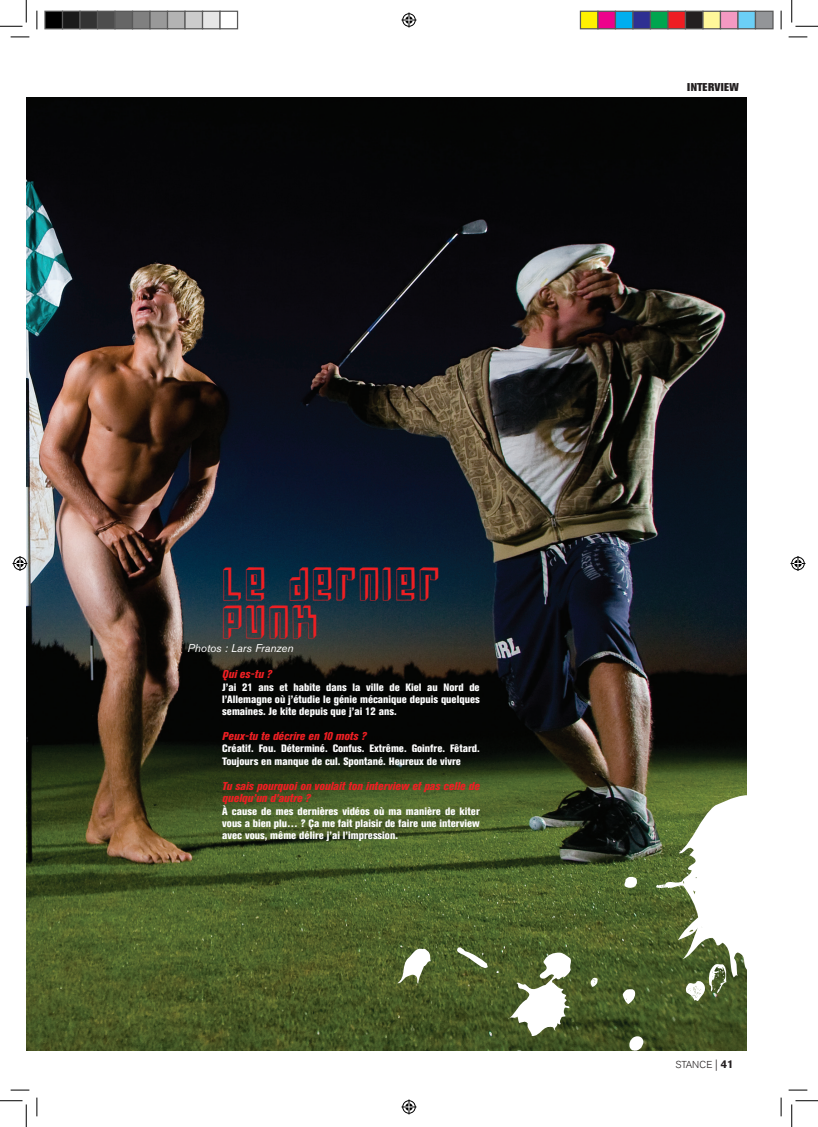
<style>
.page{position:relative;width:818px;height:1127px;background:#fff}
.page>*{position:absolute;margin:0;border:0;box-sizing:border-box;transform-origin:0 0}
.t1{font:37.62px "Bloqueada";color:#ee1f23}
.t2{font:italic 800 condensed 11.25px/12.8px "Akzidenz Grotesk BE";color:#ee1f23}
.t3{font:italic 11.25px "Akzidenz Grotesk BE";color:#fff}
.t4{font:800 11.25px "Akzidenz Grotesk BE";letter-spacing:.02em;color:#231f20}
.t5{font:800 condensed 10.62px/12.2px "Akzidenz Grotesk BE";color:#fff;text-align:justify}
.t6{font:300 10px "Akzidenz Grotesk BE";color:#231f20}
.s1{font-size:11.25px}
.s2{font-weight:700;font-size:11.25px}
</style>
<div class="page">
<img style="left:26px;top:97px;width:720px;height:953px">
<svg style="left:624px;top:875px;width:13px;height:13px"></svg>
<svg style="left:397px;top:946px;width:34px;height:37px"></svg>
<svg style="left:457px;top:944px;width:31px;height:24px"></svg>
<svg style="left:508px;top:952px;width:63px;height:84px"></svg>
<svg style="left:591px;top:977px;width:6px;height:9px"></svg>
<svg style="left:623px;top:987px;width:12px;height:16px"></svg>
<svg style="left:656px;top:790px;width:91px;height:210px"></svg>
<svg style="left:509px;top:1047px;width:18px;height:4px"></svg>
<svg style="left:629px;top:1034px;width:14px;height:17px"></svg>
<svg style="left:11px;top:36px;width:18px;height:2px"></svg>
<svg style="left:788px;top:36px;width:19px;height:2px"></svg>
<svg style="left:11px;top:1089px;width:18px;height:1px"></svg>
<svg style="left:788px;top:1089px;width:19px;height:1px"></svg>
<svg style="left:36px;top:11px;width:2px;height:18px"></svg>
<svg style="left:36px;top:1097px;width:2px;height:18px"></svg>
<svg style="left:780px;top:11px;width:2px;height:18px"></svg>
<svg style="left:780px;top:1097px;width:2px;height:18px"></svg>
<svg style="left:0;top:0;width:27px;height:27px"></svg>
<svg style="left:0;top:1100px;width:27px;height:26px"></svg>
<svg style="left:791px;top:0;width:27px;height:27px"></svg>
<svg style="left:791px;top:1100px;width:27px;height:26px"></svg>
<svg style="left:401px;top:13px;width:15px;height:15px"></svg>
<svg style="left:401px;top:1099px;width:15px;height:15px"></svg>
<svg style="left:13px;top:556px;width:15px;height:15px"></svg>
<svg style="left:790px;top:556px;width:15px;height:15px"></svg>
<div style="left:45px;top:11px;width:18px;height:18px;background:#000"></div>
<div style="left:44px;top:11px;width:19px;height:18px;border:1px solid #595959"></div>
<div style="left:63px;top:11px;width:17px;height:18px;background:#1a1a1a"></div>
<div style="left:62px;top:11px;width:19px;height:18px;border:1px solid #595959"></div>
<div style="left:80px;top:11px;width:18px;height:18px;background:#333"></div>
<div style="left:79px;top:11px;width:19px;height:18px;border:1px solid #595959"></div>
<div style="left:98px;top:11px;width:17px;height:18px;background:#4d4d4d"></div>
<div style="left:97px;top:11px;width:19px;height:18px;border:1px solid #595959"></div>
<div style="left:115px;top:11px;width:18px;height:18px;background:#666"></div>
<div style="left:114px;top:11px;width:19px;height:18px;border:1px solid #595959"></div>
<div style="left:133px;top:11px;width:17px;height:18px;background:#808080"></div>
<div style="left:132px;top:11px;width:19px;height:18px;border:1px solid #595959"></div>
<div style="left:150px;top:11px;width:18px;height:18px;background:#999"></div>
<div style="left:149px;top:11px;width:19px;height:18px;border:1px solid #595959"></div>
<div style="left:168px;top:11px;width:17px;height:18px;background:#b3b3b3"></div>
<div style="left:167px;top:11px;width:19px;height:18px;border:1px solid #595959"></div>
<div style="left:185px;top:11px;width:18px;height:18px;background:#ccc"></div>
<div style="left:184px;top:11px;width:19px;height:18px;border:1px solid #595959"></div>
<div style="left:203px;top:11px;width:17px;height:18px;background:#e6e6e6"></div>
<div style="left:202px;top:11px;width:19px;height:18px;border:1px solid #595959"></div>
<div style="left:219px;top:11px;width:19px;height:18px;border:1px solid #595959"></div>
<div style="left:580px;top:11px;width:18px;height:18px;background:#fff101"></div>
<div style="left:580px;top:11px;width:18px;height:18px;border:1px solid #595959"></div>
<div style="left:598px;top:11px;width:17px;height:18px;background:#ed028c"></div>
<div style="left:597px;top:11px;width:19px;height:18px;border:1px solid #595959"></div>
<div style="left:615px;top:11px;width:18px;height:18px;background:#00aeef"></div>
<div style="left:615px;top:11px;width:18px;height:18px;border:1px solid #595959"></div>
<div style="left:633px;top:11px;width:17px;height:18px;background:#2e3092"></div>
<div style="left:632px;top:11px;width:19px;height:18px;border:1px solid #595959"></div>
<div style="left:650px;top:11px;width:18px;height:18px;background:#00a54f"></div>
<div style="left:650px;top:11px;width:18px;height:18px;border:1px solid #595959"></div>
<div style="left:668px;top:11px;width:17px;height:18px;background:#ee1d23"></div>
<div style="left:667px;top:11px;width:19px;height:18px;border:1px solid #595959"></div>
<div style="left:685px;top:11px;width:18px;height:18px;background:#231f20"></div>
<div style="left:685px;top:11px;width:18px;height:18px;border:1px solid #595959"></div>
<div style="left:703px;top:11px;width:17px;height:18px;background:#fff79a"></div>
<div style="left:702px;top:11px;width:19px;height:18px;border:1px solid #595959"></div>
<div style="left:720px;top:11px;width:18px;height:18px;background:#f499c2"></div>
<div style="left:720px;top:11px;width:18px;height:18px;border:1px solid #595959"></div>
<div style="left:738px;top:11px;width:17px;height:18px;background:#6bcff6"></div>
<div style="left:737px;top:11px;width:19px;height:18px;border:1px solid #595959"></div>
<div style="left:755px;top:11px;width:18px;height:18px;background:#939598"></div>
<div style="left:755px;top:11px;width:18px;height:18px;border:1px solid #595959"></div>
<p class="t1" style="left:221px;top:563px;width:221px">LE DERNIER</p>
<p class="t1" style="left:221px;top:600px;width:100px">PUNK</p>
<p class="t3" style="left:188px;top:641px;width:107px">Photos : Lars Franzen</p>
<p class="t2" style="left:222px;top:668px;width:51px">Qui es-tu ?</p>
<p class="t5" style="left:222px;top:680px;width:259px">J’ai 21 ans et habite dans la ville de Kiel au Nord de l’Allemagne où j’étudie le génie mécanique depuis quelques semaines. Je kite depuis que j’ai 12 ans.</p>
<p class="t2" style="left:222px;top:730px;width:145px">Peux-tu te décrire en 10 mots ?</p>
<p class="t5" style="left:222px;top:742px;width:259px">Créatif. Fou. Déterminé. Confus. Extrême. Goinfre. Fêtard.<br>Toujours en manque de cul. Spontané. Heureux de vivre</p>
<p class="t2" style="left:222px;top:779px;width:259px">Tu sais pourquoi on voulait ton interview et pas celle de quelqu’un d’autre ?</p>
<p class="t5" style="left:222px;top:804px;width:259px">À cause de mes dernières vidéos où ma manière de kiter vous a bien plu… ? Ça me fait plaisir de faire une interview avec vous, même délire j’ai l’impression.</p>
<p class="t4" style="left:687px;top:81px;width:53px">INTERVIEW</p>
<p class="t6" style="left:675px;top:1058px;width:59px">STANCE <span class="s1">|</span> <span class="s2">41</span></p>
</div>
